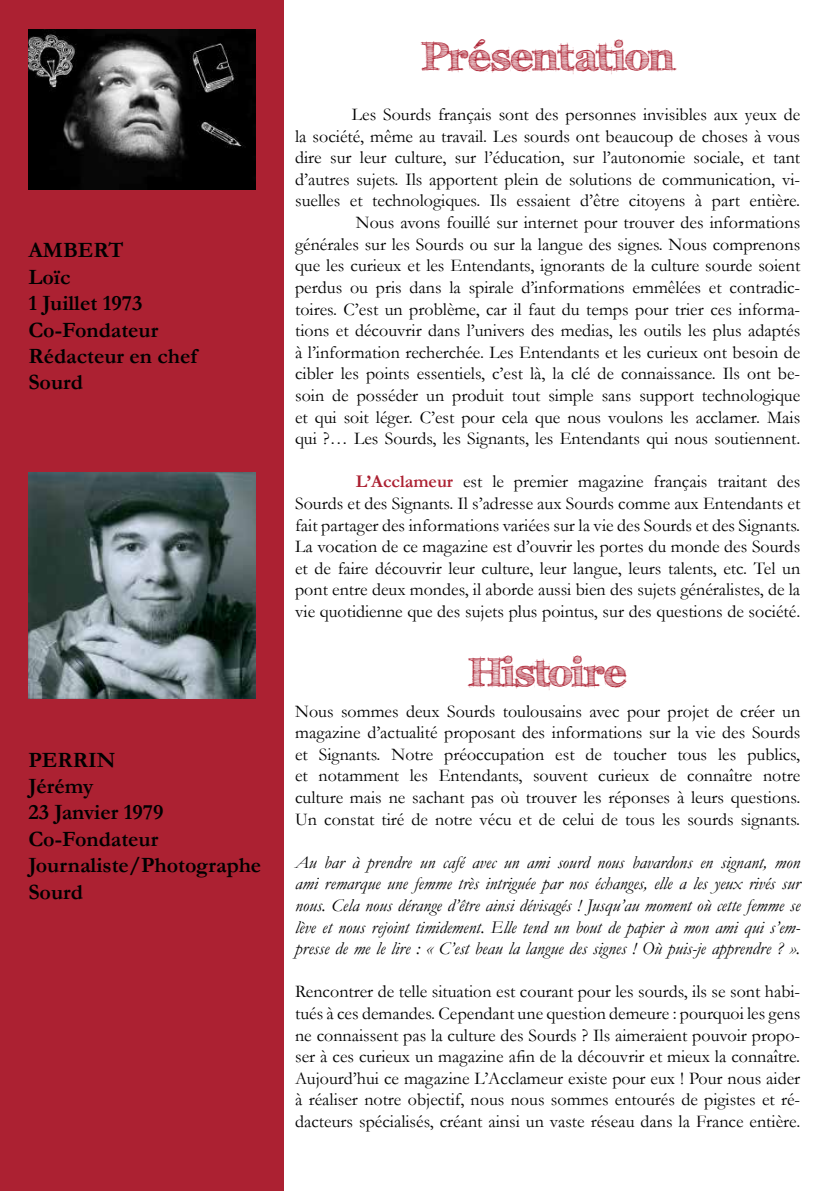
<style>
.page{position:relative;width:840px;height:1191px;background:#fff}
.page>*{position:absolute;margin:0;border:0;box-sizing:border-box;transform-origin:0 0}
.t1{font:700 40px "FFF Tusj";color:#ac2132}
.t2{font:700 22px/26.4px "Garamond";color:#000}
.t3{font:18px/21.6px "Garamond";color:#000;text-align:justify}
.t4{font:italic 18px/21.6px "Garamond";color:#000;text-align:justify}
.s1{font-weight:700;color:#ac2132}
</style>
<div class="page">
<div style="left:0;top:0;width:283px;height:1191px;background:#ac2132"></div>
<img style="left:28px;top:472px;width:227px;height:226px">
<img style="left:28px;top:29px;width:227px;height:160px">
<p class="t2" style="left:28px;top:237px;width:170px">AMBERT<br>Loïc<br>1 Juillet 1973<br>Co-Fondateur<br>Rédacteur en chef<br>Sourd</p>
<p class="t2" style="left:28px;top:746px;width:234px">PERRIN<br>Jérémy<br>23 Janvier 1979<br>Co-Fondateur<br>Journaliste/Photographe<br>Sourd</p>
<h1 class="t1" style="left:420px;top:32px;width:255px">Présentation</h1>
<p class="t3" style="left:295px;top:103px;width:506px;text-align:right">Les Sourds français sont des personnes invisibles aux yeux de<br>la société, même au travail. Les sourds ont beaucoup de choses à vous dire sur leur culture, sur l’éducation, sur l’autonomie sociale, et tant d’autres sujets. Ils apportent plein de solutions de communication, vi&shy;suelles et technologiques. Ils essaient d’être citoyens à part entière.<br>Nous avons fouillé sur internet pour trouver des informations générales sur les Sourds ou sur la langue des signes. Nous comprenons que les curieux et les Entendants, ignorants de la culture sourde soient perdus ou pris dans la spirale d’informations emmêlées et contradic&shy;toires. C’est un problème, car il faut du temps pour trier ces informa&shy;tions et découvrir dans l’univers des medias, les outils les plus adaptés à l’information recherchée. Les Entendants et les curieux ont besoin de cibler les points essentiels, c’est là, la clé de connaissance. Ils ont be&shy;soin de posséder un produit tout simple sans support technologique et qui soit léger. C’est pour cela que nous voulons les acclamer. Mais qui ?… Les Sourds, les Signants, les Entendants qui nous soutiennent.</p>
<p class="t3" style="left:295px;top:471px;width:506px;text-indent:61px"><span class="s1">L’Acclameur</span> est le premier magazine français traitant des Sourds et des Signants. Il s’adresse aux Sourds comme aux Entendants et fait partager des informations variées sur la vie des Sourds et des Signants.<br>La vocation de ce magazine est d’ouvrir les portes du monde des Sourds et de faire découvrir leur culture, leur langue, leurs talents, etc. Tel un pont entre deux mondes, il aborde aussi bien des sujets généralistes, de la vie quotidienne que des sujets plus pointus, sur des questions de société.</p>
<h1 class="t1" style="left:469px;top:648px;width:158px">Histoire</h1>
<p class="t3" style="left:295px;top:700px;width:506px">Nous sommes deux Sourds toulousains avec pour projet de créer un magazine d’actualité proposant des informations sur la vie des Sourds et Signants. Notre préoccupation est de toucher tous les publics, et notamment les Entendants, souvent curieux de connaître notre culture mais ne sachant pas où trouver les réponses à leurs questions.<br>Un constat tiré de notre vécu et de celui de tous les sourds signants.</p>
<p class="t4" style="left:295px;top:851px;width:506px">Au bar à prendre un café avec un ami sourd nous bavardons en signant, mon ami remarque une femme très intriguée par nos échanges, elle a les yeux rivés sur nous. Cela nous dérange d’être ainsi dévisagés ! Jusqu’au moment où cette femme se lève et nous rejoint timidement. Elle tend un bout de papier à mon ami qui s’em&shy;presse de me le lire : « C’est beau la langue des signes ! Où puis-je apprendre ? ».</p>
<p class="t3" style="left:295px;top:980px;width:506px">Rencontrer de telle situation est courant pour les sourds, ils se sont habi&shy;tués à ces demandes. Cependant une question demeure : pourquoi les gens ne connaissent pas la culture des Sourds ? Ils aimeraient pouvoir propo&shy;ser à ces curieux un magazine afin de la découvrir et mieux la connaître.<br>Aujourd’hui ce magazine L’Acclameur existe pour eux ! Pour nous aider à réaliser notre objectif, nous nous sommes entourés de pigistes et ré&shy;dacteurs spécialisés, créant ainsi un vaste réseau dans la France entière.</p>
</div>
